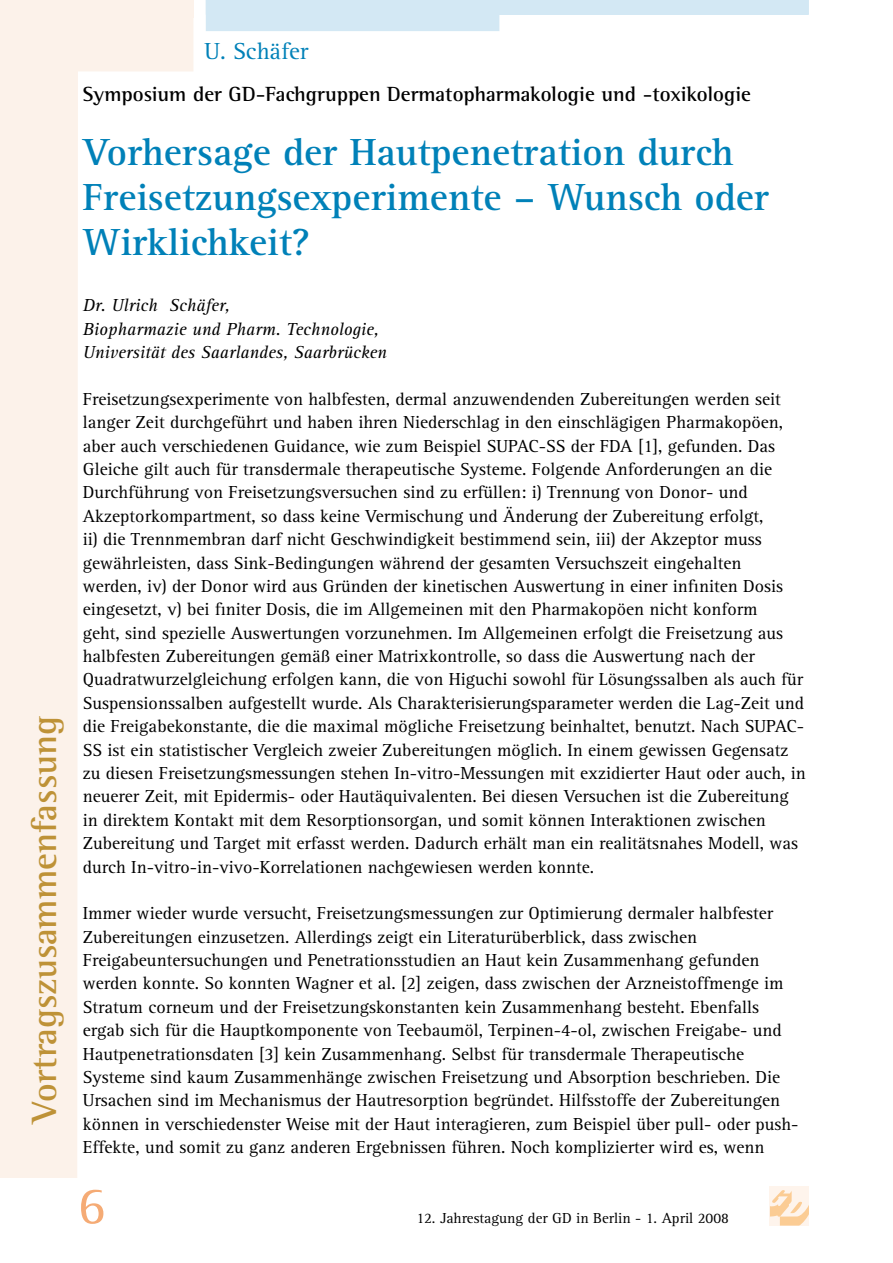
<style>
.page{position:relative;width:893px;height:1263px;background:#fff}
.page>*{position:absolute;margin:0;border:0;box-sizing:border-box;transform-origin:0 0}
.t1{font:54px "Agfa Rotis Serif";color:#f5ab75}
.t2{font:700 39px/45px "Agfa Rotis Serif";color:#0081b8}
.t3{font:700 36px "Agfa Rotis Semi Serif";color:#be9237}
.t4{font:24px "Agfa Rotis Serif";color:#0081b8}
.t5{font:700 21px "Agfa Rotis Semi Serif";color:#000}
.t6{font:18px/23.4px "Agfa Rotis Serif";color:#000}
.t7{font:italic 18px/23.4px "Agfa Rotis Serif";color:#000}
.t8{font:15px "Agfa Rotis Serif";color:#000}
</style>
<div class="page">
<div style="left:770px;top:1186px;width:39px;height:39px;background:#fef4ec"></div>
<svg style="left:770px;top:1190px;width:39px;height:35px"></svg>
<svg style="left:0;top:0;width:194px;height:1178px"></svg>
<div style="left:0;top:0;width:193px;height:17px;background:#fcf2ea"></div>
<svg style="left:206px;top:0;width:603px;height:31px"></svg>
<h3 class="t4" style="left:205px;top:38px;width:105px">U. Schäfer</h3>
<p class="t5" style="left:83px;top:81px;width:669px">Symposium der GD-Fachgruppen Dermatopharmakologie und -toxikologie</p>
<h2 class="t2" style="left:83px;top:131px;width:688px">Vorhersage der Hautpenetration durch<br>Freisetzungsexperimente – Wunsch oder<br>Wirklichkeit?</h2>
<h3 class="t3" style="left:23px;top:1123px;width:409px;rotate:-90deg">Vortragszusammenfassung</h3>
<p class="t7" style="left:83px;top:294px;width:305px">Dr. Ulrich Schäfer,<br>Biopharmazie und Pharm. Technologie,<br>Universität des Saarlandes, Saarbrücken</p>
<p class="t6" style="left:83px;top:388px;width:724px">Freisetzungsexperimente von halbfesten, dermal anzuwendenden Zubereitungen werden seit langer Zeit durchgeführt und haben ihren Niederschlag in den einschlägigen Pharmakopöen, aber auch verschiedenen Guidance, wie zum Beispiel SUPAC-SS der FDA [1], gefunden. Das Gleiche gilt auch für transdermale therapeutische Systeme. Folgende Anforderungen an die Durchführung von Freisetzungsversuchen sind zu erfüllen: i) Trennung von Donor- und Akzeptorkompartment, so dass keine Vermischung und Änderung der Zubereitung erfolgt,<br>ii) die Trennmembran darf nicht Geschwindigkeit bestimmend sein, iii) der Akzeptor muss gewährleisten, dass Sink-Bedingungen während der gesamten Versuchszeit eingehalten<br>werden, iv) der Donor wird aus Gründen der kinetischen Auswertung in einer infiniten Dosis eingesetzt, v) bei finiter Dosis, die im Allgemeinen mit den Pharmakopöen nicht konform<br>geht, sind spezielle Auswertungen vorzunehmen. Im Allgemeinen erfolgt die Freisetzung aus halbfesten Zubereitungen gemäß einer Matrixkontrolle, so dass die Auswertung nach der Quadratwurzelgleichung erfolgen kann, die von Higuchi sowohl für Lösungssalben als auch für Suspensionssalben aufgestellt wurde. Als Charakterisierungsparameter werden die Lag-Zeit und die Freigabekonstante, die die maximal mögliche Freisetzung beinhaltet, benutzt. Nach SUPAC-SS ist ein statistischer Vergleich zweier Zubereitungen möglich. In einem gewissen Gegensatz zu diesen Freisetzungsmessungen stehen In-vitro-Messungen mit exzidierter Haut oder auch, in neuerer Zeit, mit Epidermis- oder Hautäquivalenten. Bei diesen Versuchen ist die Zubereitung in direktem Kontakt mit dem Resorptionsorgan, und somit können Interaktionen zwischen Zubereitung und Target mit erfasst werden. Dadurch erhält man ein realitätsnahes Modell, was durch In-vitro-in-vivo-Korrelationen nachgewiesen werden konnte.</p>
<p class="t6" style="left:83px;top:902px;width:717px">Immer wieder wurde versucht, Freisetzungsmessungen zur Optimierung dermaler halbfester Zubereitungen einzusetzen. Allerdings zeigt ein Literaturüberblick, dass zwischen Freigabeuntersuchungen und Penetrationsstudien an Haut kein Zusammenhang gefunden werden konnte. So konnten Wagner et al. [2] zeigen, dass zwischen der Arzneistoffmenge im Stratum corneum und der Freisetzungskonstanten kein Zusammenhang besteht. Ebenfalls ergab sich für die Hauptkomponente von Teebaumöl, Terpinen-4-ol, zwischen Freigabe- und Hautpenetrationsdaten [3] kein Zusammenhang. Selbst für transdermale Therapeutische Systeme sind kaum Zusammenhänge zwischen Freisetzung und Absorption beschrieben. Die Ursachen sind im Mechanismus der Hautresorption begründet. Hilfsstoffe der Zubereitungen können in verschiedenster Weise mit der Haut interagieren, zum Beispiel über pull- oder push-Effekte, und somit zu ganz anderen Ergebnissen führen. Noch komplizierter wird es, wenn</p>
<h1 class="t1" style="left:78px;top:1175px;width:30px">6</h1>
<p class="t8" style="left:416px;top:1209px;width:314px">12. Jahrestagung der GD in Berlin - 1. April 2008</p>
</div>
